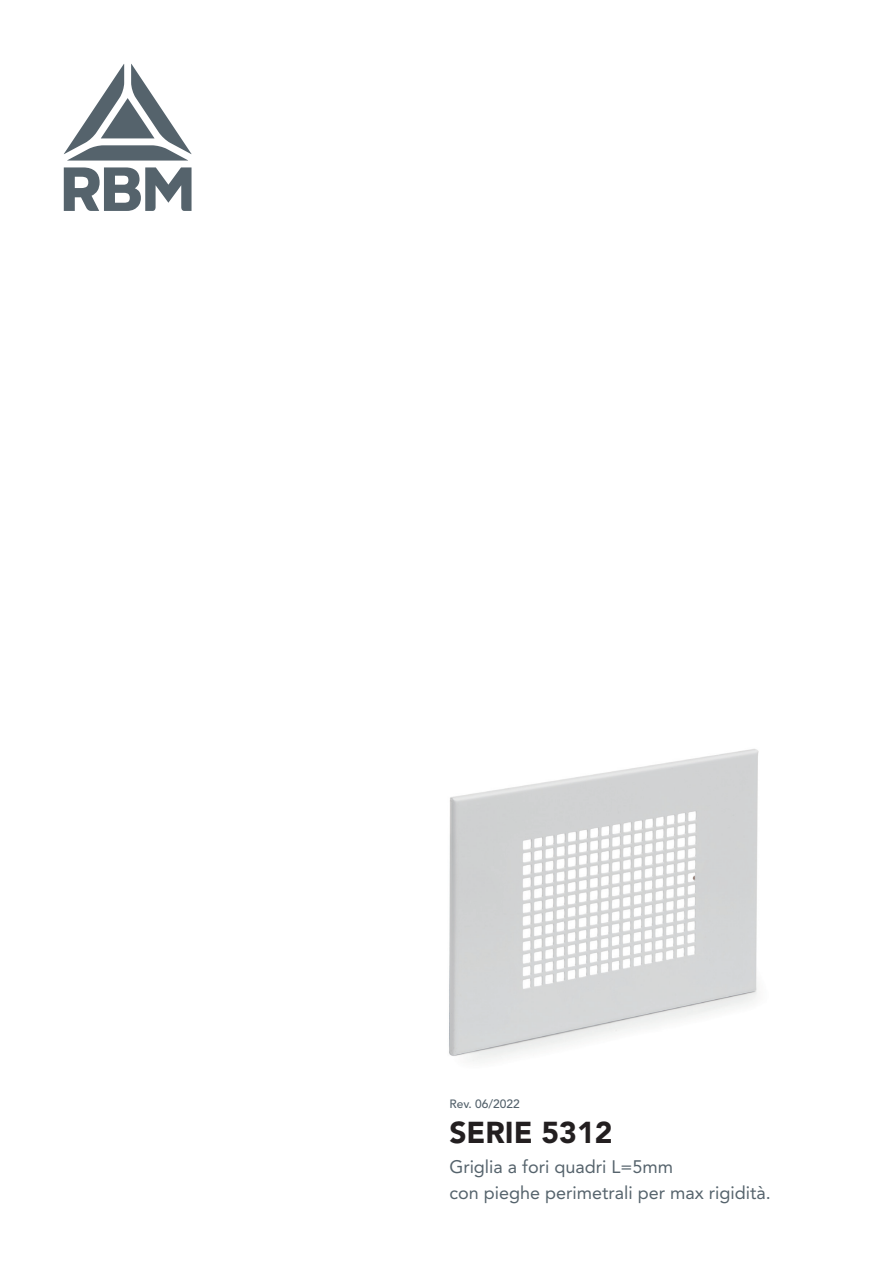
<style>
.page{position:relative;width:893px;height:1263px;background:#fff}
.page>*{position:absolute;margin:0;border:0;box-sizing:border-box;transform-origin:0 0}
.t1{font:900 30px "Avenir LT Pro";color:#231f20}
.t2{font:18px/26.5px "Avenir LT Pro";color:#55636c}
.t3{font:500 12px "Avenir LT Pro";color:#54626c}
</style>
<div class="page">
<svg style="left:64px;top:64px;width:128px;height:97px"></svg>
<svg style="left:64px;top:167px;width:128px;height:44px"></svg>
<img style="left:449px;top:749px;width:310px;height:312px">
<p class="t3" style="left:449px;top:1096px;width:72px">Rev. 06/2022</p>
<h1 class="t1" style="left:449px;top:1114px;width:165px">SERIE 5312</h1>
<p class="t2" style="left:449px;top:1153px;width:323px">Griglia a fori quadri L=5mm<br>con pieghe perimetrali per max rigidità.</p>
</div>
